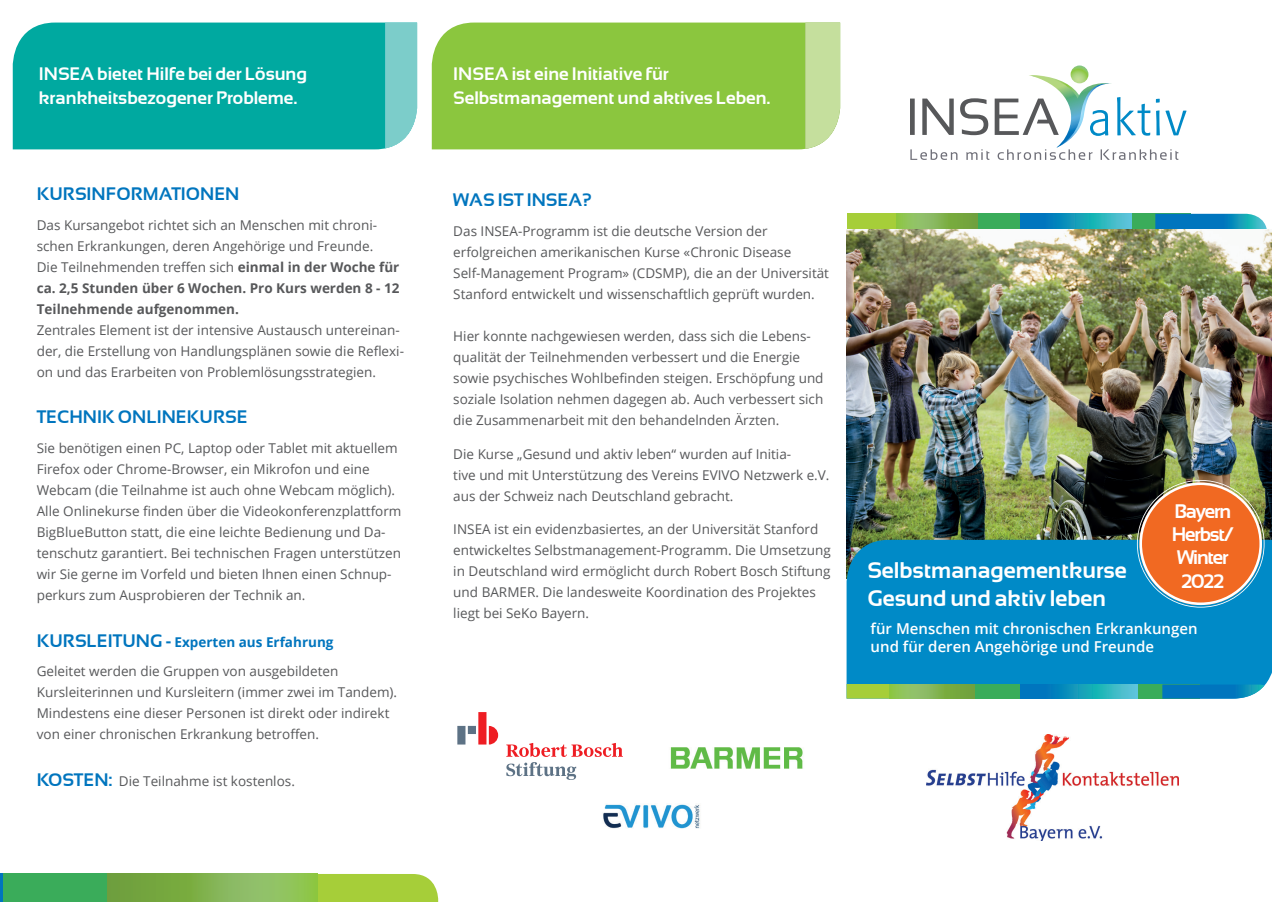
<style>
.page{position:relative;width:1272px;height:902px;background:#fff}
.page>*{position:absolute;margin:0;border:0;box-sizing:border-box;transform-origin:0 0}
.t1{font:700 22.5px/28.2px "Sansation";color:#fff}
.t2{font:700 19.5px/23.4px "Sansation";letter-spacing:-.06em;color:#fff;text-align:center}
.t3{font:700 18px/24px "Sansation";color:#fff}
.t4{font:700 18px "Sansation";color:#0075be}
.t5{font:600 15px/18px "Open Sans";color:#fff}
.t6{font:13.5px/21px "Open Sans";color:#57585a}
.s1{font-weight:700}
.s2{font-family:"Sansation";font-weight:700;font-size:18px;color:#0075be}
.s3{font-weight:700;color:#0075be}
</style>
<div class="page">
<div style="left:847px;top:214px;width:136px;height:118px;background:#a6ce39"></div>
<svg style="left:896px;top:214px;width:82px;height:16px"></svg>
<svg style="left:978px;top:214px;width:177px;height:16px"></svg>
<svg style="left:1155px;top:214px;width:112px;height:16px;background:#2290c2"></svg>
<svg style="left:1020px;top:214px;width:111px;height:16px;background:#259dbe"></svg>
<img style="left:846px;top:230px;width:425px;height:309px">
<div style="left:13px;top:23px;width:374px;height:126px;background:#00a9a0"></div>
<svg style="left:385px;top:23px;width:32px;height:125px;background:#85d0cd"></svg>
<div style="left:432px;top:23px;width:373px;height:126px;background:#8bc63e"></div>
<svg style="left:805px;top:23px;width:35px;height:126px;background:#c8e0a3"></svg>
<svg style="left:1070px;top:65px;width:18px;height:18px"></svg>
<svg style="left:910px;top:75px;width:276px;height:85px"></svg>
<div style="left:846px;top:539px;width:425px;height:147px;background:#008ac7"></div>
<div style="left:846px;top:684px;width:135px;height:14px;background:#a6ce39"></div>
<svg style="left:889px;top:684px;width:86px;height:14px"></svg>
<div style="left:975px;top:684px;width:224px;height:14px;background:#3aac5a"></div>
<svg style="left:1162px;top:684px;width:102px;height:14px"></svg>
<svg style="left:1020px;top:684px;width:117px;height:14px;background:#1a9bbf"></svg>
<img style="left:926px;top:734px;width:252px;height:106px">
<img style="left:670px;top:747px;width:133px;height:21px">
<svg style="left:457px;top:712px;width:41px;height:32px"></svg>
<svg style="left:506px;top:743px;width:116px;height:13px"></svg>
<svg style="left:506px;top:762px;width:70px;height:17px"></svg>
<img style="left:603px;top:804px;width:97px;height:24px">
<svg style="left:317px;top:873px;width:121px;height:28px;background:#acd147"></svg>
<svg style="left:106px;top:873px;width:211px;height:28px;background:#81b34f"></svg>
<div style="left:0;top:873px;width:106px;height:28px;background:#3aac5a"></div>
<hr style="left:0;top:873px;width:3px;height:28px;background:#0075be">
<svg style="left:1136px;top:480px;width:128px;height:127px;background:#c07749"></svg>
<h3 class="t3" style="left:39px;top:61px;width:270px">INSEA bietet Hilfe bei der Lösung krankheitsbezogener Probleme.</h3>
<h3 class="t3" style="left:453px;top:61px;width:319px">INSEA ist eine Initiative für<br>Selbstmanagement und aktives Leben.</h3>
<h3 class="t4" style="left:37px;top:184px;width:204px">KURSINFORMATIONEN</h3>
<p class="t6" style="left:37px;top:214px;width:364px">Das Kursangebot richtet sich an Menschen mit chroni&shy;schen Erkrankungen, deren Angehörige und Freunde.<br>Die Teilnehmenden treffen sich <span class="s1">einmal in der Woche für ca. 2,5 Stunden über 6 Wochen. Pro Kurs werden 8 - 12<br>Teilnehmende aufgenommen.</span></p>
<p class="t6" style="left:37px;top:319px;width:369px">Zentrales Element ist der intensive Austausch untereinan&shy;der, die Erstellung von Handlungsplänen sowie die Reflexi&shy;on und das Erarbeiten von Problemlösungsstrategien.</p>
<h3 class="t4" style="left:37px;top:407px;width:212px">TECHNIK ONLINEKURSE</h3>
<p class="t6" style="left:37px;top:437px;width:366px">Sie benötigen einen PC, Laptop oder Tablet mit aktuellem Firefox oder Chrome-Browser, ein Mikrofon und eine Webcam (die Teilnahme ist auch ohne Webcam möglich).<br>Alle Onlinekurse finden über die Videokonferenzplattform BigBlueButton statt, die eine leichte Bedienung und Da&shy;tenschutz garantiert. Bei technischen Fragen unterstützen wir Sie gerne im Vorfeld und bieten Ihnen einen Schnup&shy;perkurs zum Ausprobieren der Technik an.</p>
<p class="t6" style="left:37px;top:626px;width:303px;line-height:29.5px"><span class="s2">KURSLEITUNG -</span> <span class="s3">Experten aus Erfahrung<br></span>Geleitet werden die Gruppen von ausgebildeten</p>
<p class="t6" style="left:37px;top:681px;width:362px">Kursleiterinnen und Kursleitern (immer zwei im Tandem).<br>Mindestens eine dieser Personen ist direkt oder indirekt von einer chronischen Erkrankung betroffen.</p>
<p class="t6" style="left:37px;top:769px;width:260px"><span class="s2">KOSTEN:</span> Die Teilnahme ist kostenlos.</p>
<h3 class="t4" style="left:453px;top:189px;width:140px">WAS IST INSEA?</h3>
<p class="t6" style="left:453px;top:220px;width:377px">Das INSEA-Programm ist die deutsche Version der erfolgreichen amerikanischen Kurse «Chronic Disease Self-Management Program» (CDSMP), die an der Universität Stanford entwickelt und wissenschaftlich geprüft wurden.</p>
<p class="t6" style="left:453px;top:325px;width:372px">Hier konnte nachgewiesen werden, dass sich die Lebens&shy;qualität der Teilnehmenden verbessert und die Energie sowie psychisches Wohlbefinden steigen. Erschöpfung und soziale Isolation nehmen dagegen ab. Auch verbessert sich die Zusammenarbeit mit den behandelnden Ärzten.</p>
<p class="t6" style="left:453px;top:443px;width:377px">Die Kurse „Gesund und aktiv leben“ wurden auf Initia-<br>tive und mit Unterstützung des Vereins EVIVO Netzwerk e.V. aus der Schweiz nach Deutschland gebracht.</p>
<p class="t6" style="left:453px;top:518px;width:379px">INSEA ist ein evidenzbasiertes, an der Universität Stanford entwickeltes Selbstmanagement-Programm. Die Umsetzung in Deutschland wird ermöglicht durch Robert Bosch Stiftung und BARMER. Die landesweite Koordination des Projektes liegt bei SeKo Bayern.</p>
<h1 class="t1" style="left:867px;top:555px;width:261px">Selbstmanagementkurse<br>Gesund und aktiv leben</h1>
<h2 class="t2" style="left:1171px;top:499px;width:64px">Bayern<br>Herbst/<br>Winter<br>2022</h2>
<p class="t5" style="left:870px;top:619px;width:328px">für Menschen mit chronischen Erkrankungen und für deren Angehörige und Freunde</p>
</div>
